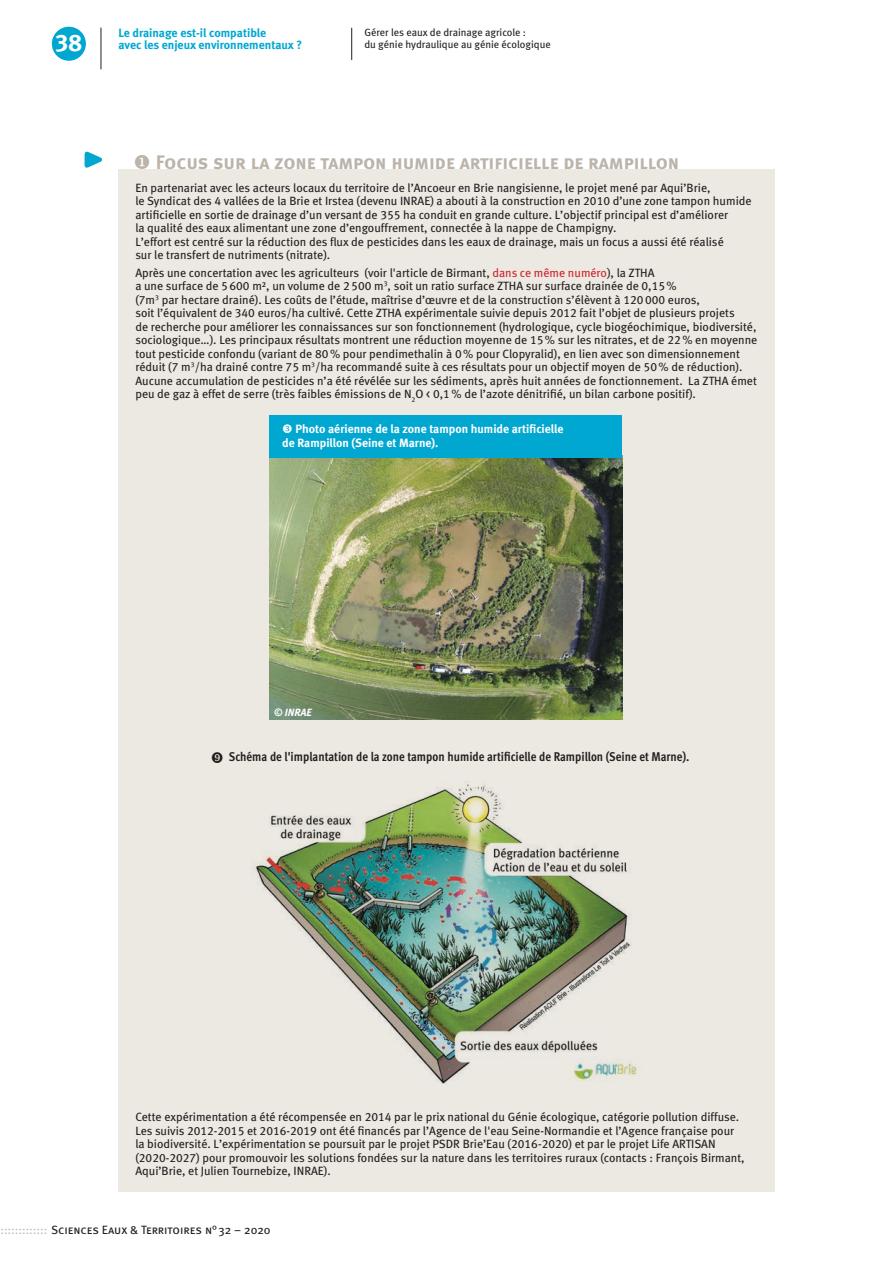
<style>
.page{position:relative;width:893px;height:1263px;background:#fff}
.page>*{position:absolute;margin:0;border:0;box-sizing:border-box;transform-origin:0 0}
.t1{font:24px "Meta Bold Caps Expert";color:#fff}
.t2{font:19.5px "Meta Bold LF Caps";letter-spacing:-.005em;color:#bcb4ab}
.titre_figure{font:700 12.75px "Meta Cond OT";color:#231f20}
.Hors_texte{font:12px/13.5px "Meta Book LF";color:#231f20}
.légende{font:12px/13.5px "Meta Bold LF";color:#fff}
.t3{font:700 12px "Meta";color:#00a7d1}
.t4{font:12px "Meta Book Caps";color:#231f20}
.roulette_article{font:10.5px/12px "Meta Book LF";color:#231f20}
.crédit_photo{font:italic 10.5px "Meta Bold LF";color:#fff}
.s1{color:#d1232a}
.s2{color:#bcbdc0}
</style>
<div class="page">
<hr style="left:351px;top:28px;width:1px;height:32px;background:#231f20">
<div style="left:118px;top:169px;width:657px;height:1023px;background:#ece9e3"></div>
<svg style="left:84px;top:151px;width:18px;height:17px"></svg>
<img style="left:269px;top:458px;width:353px;height:262px">
<div style="left:269px;top:415px;width:353px;height:43px;background:#00a7d1"></div>
<img style="left:253px;top:782px;width:389px;height:302px">
<div style="left:52px;top:27px;width:34px;height:34px;background:#00a7d1;border-radius:50%"></div>
<hr style="left:101px;top:28px;width:1px;height:41px;background:#231f20">
<p class="t3" style="left:118px;top:25px;width:149px">Le drainage est-il compatible</p>
<h1 class="t1" style="left:56px;top:28px;width:28px">38</h1>
<p class="t3" style="left:118px;top:37px;width:185px">avec les enjeux environnementaux ?</p>
<p class="roulette_article" style="left:364px;top:26px;width:188px">Gérer les eaux de drainage agricole :<br>du génie hydraulique au génie écologique</p>
<p class="t2" style="left:134px;top:150px;width:547px">◆ Focus sur la zone tampon humide artificielle de rampillon</p>
<p class="Hors_texte" style="left:135px;top:181px;width:618px">En partenariat avec les acteurs locaux du territoire de l’Ancoeur en Brie nangisienne, le projet mené par Aqui’Brie,<br>le Syndicat des 4 vallées de la Brie et Irstea (devenu INRAE) a abouti à la construction en 2010 d’une zone tampon humide artificielle en sortie de drainage d’un versant de 355 ha conduit en grande culture. L’objectif principal est d’améliorer<br>la qualité des eaux alimentant une zone d’engouffrement, connectée à la nappe de Champigny.<br>L’effort est centré sur la réduction des flux de pesticides dans les eaux de drainage, mais un focus a aussi été réalisé<br>sur le transfert de nutriments (nitrate).</p>
<p class="Hors_texte" style="left:135px;top:266px;width:623px">Après une concertation avec les agriculteurs (voir l'article de Birmant, <span class="s1">dans ce même numéro</span>), la ZTHA<br>a une surface de 5600 m², un volume de 2500 m<sup>3</sup>, soit un ratio surface ZTHA sur surface drainée de 0,15%<br>(7m<sup>3</sup> par hectare drainé). Les coûts de l’étude, maîtrise d’œuvre et de la construction s’élèvent à 120000 euros,<br>soit l’équivalent de 340 euros/ha cultivé. Cette ZTHA expérimentale suivie depuis 2012 fait l’objet de plusieurs projets<br>de recherche pour améliorer les connaissances sur son fonctionnement (hydrologique, cycle biogéochimique, biodiversité, sociologique…). Les principaux résultats montrent une réduction moyenne de 15% sur les nitrates, et de 22% en moyenne tout pesticide confondu (variant de 80% pour pendimethalin à 0% pour Clopyralid), en lien avec son dimensionnement réduit (7 m<sup>3</sup>/ha drainé contre 75 m<sup>3</sup>/ha recommandé suite à ces résultats pour un objectif moyen de 50% de réduction).<br>Aucune accumulation de pesticides n’a été révélée sur les sédiments, après huit années de fonctionnement. La ZTHA émet peu de gaz à effet de serre (très faibles émissions de N<sub>2</sub>O &lt; 0,1% de l’azote dénitrifié, un bilan carbone positif).</p>
<p class="légende" style="left:282px;top:422px;width:283px;text-indent:13px">Photo aérienne de la zone tampon humide artificielle de Rampillon (Seine et Marne).</p>
<p class="crédit_photo" style="left:274px;top:706px;width:39px">© INRAE</p>
<p class="titre_figure" style="left:229px;top:748px;width:462px">Schéma de l'implantation de la zone tampon humide artificielle de Rampillon (Seine et Marne).</p>
<p class="Hors_texte" style="left:135px;top:1110px;width:611px">Cette expérimentation a été récompensée en 2014 par le prix national du Génie écologique, catégorie pollution diffuse.<br>Les suivis 2012-2015 et 2016-2019 ont été financés par l’Agence de l'eau Seine-Normandie et l’Agence française pour la biodiversité. L’expérimentation se poursuit par le projet PSDR Brie’Eau (2016-2020) et par le projet Life ARTISAN (2020-2027) pour promouvoir les solutions fondées sur la nature dans les territoires ruraux (contacts : François Birmant, Aqui’Brie, et Julien Tournebize, INRAE).</p>
<p class="t4" style="left:0;top:1223px;width:272px"><span class="s2">:::::::::::::</span> Sciences Eaux &amp; Territoires n°32 – 2020</p>
</div>
